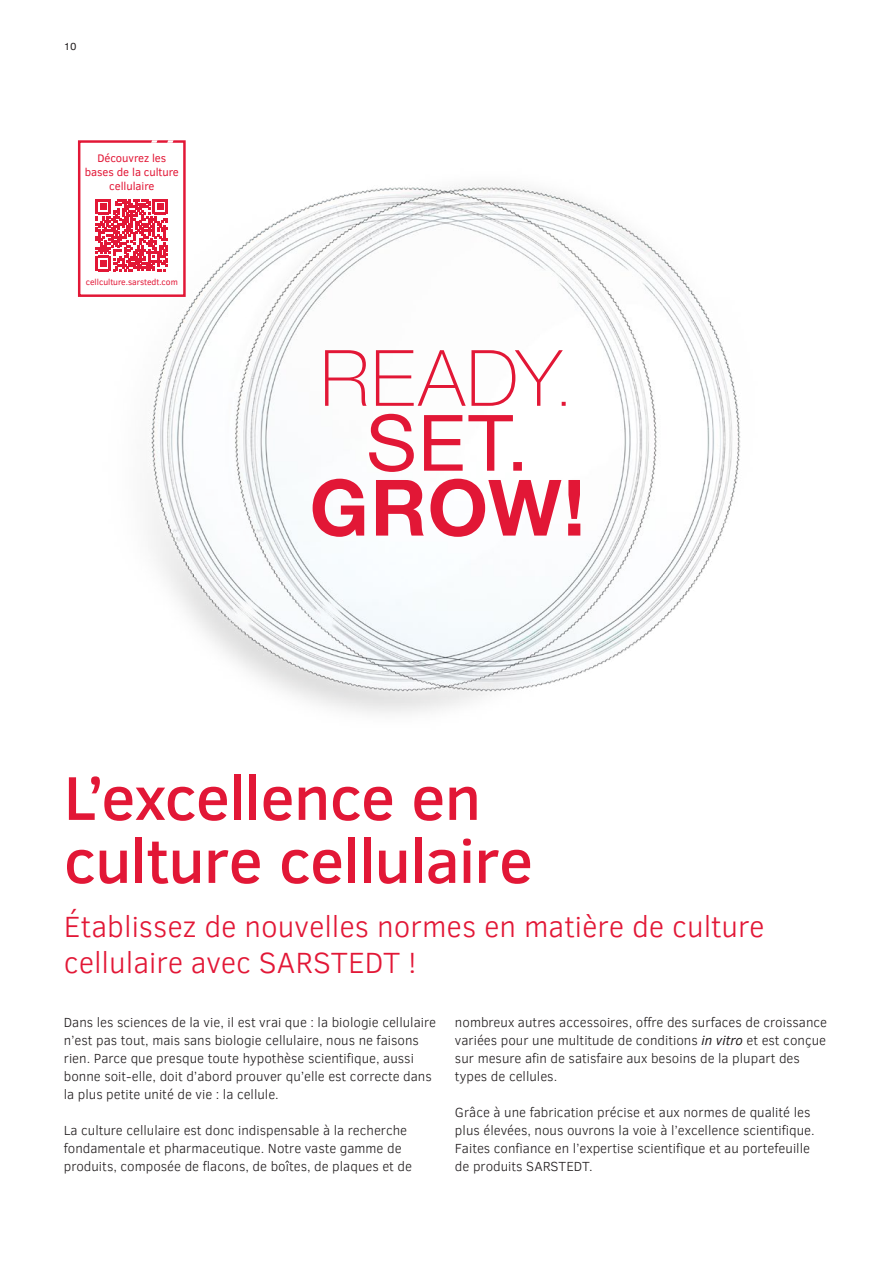
<style>
.page{position:relative;width:893px;height:1263px;background:#fff}
.page>*{position:absolute;margin:0;border:0;box-sizing:border-box;transform-origin:0 0}
.t1{font:500 63px/63px "Clear Sans";letter-spacing:-.015em;color:#e21736}
.t2{font:300 30px/36px "Clear Sans";color:#e21736}
.t3{font:300 13.5px/18px "Clear Sans";color:#231f20}
.t4{font:11.25px/13.6px "Clear Sans";letter-spacing:-.005em;color:#e21736;text-align:center}
.t5{font:10.5px "Clear Sans";color:#231f20}
.t6{font:8.55px "Clear Sans";color:#e21736}
.s1{font-weight:400;font-style:italic}
</style>
<div class="page">
<img style="left:77px;top:141px;width:664px;height:572px">
<svg style="left:313px;top:350px;width:267px;height:187px"></svg>
<svg style="left:96px;top:199px;width:72px;height:72px"></svg>
<div style="left:78px;top:140px;width:108px;height:157px;border:2px solid #e21736"></div>
<svg style="left:151px;top:140px;width:6px;height:3px"></svg>
<svg style="left:167px;top:140px;width:7px;height:3px"></svg>
<p class="t5" style="left:64px;top:39px;width:14px">10</p>
<p class="t4" style="left:85px;top:151px;width:95px">Découvrez les bases de la culture cellulaire</p>
<p class="t6" style="left:86px;top:276px;width:93px">cellculture.sarstedt.com</p>
<h1 class="t1" style="left:64px;top:765px;width:471px">L’excellence en culture cellulaire</h1>
<h2 class="t2" style="left:64px;top:908px;width:702px">Établissez de nouvelles normes en matière de culture cellulaire avec SARSTEDT !</h2>
<p class="t3" style="left:64px;top:1013px;width:374px">Dans les sciences de la vie, il est vrai que : la biologie cellulaire n’est pas tout, mais sans biologie cellulaire, nous ne faisons rien. Parce que presque toute hypothèse scientifique, aussi bonne soit-elle, doit d’abord prouver qu’elle est correcte dans la plus petite unité de vie : la cellule.</p>
<p class="t3" style="left:64px;top:1121px;width:350px">La culture cellulaire est donc indispensable à la recherche fondamentale et pharmaceutique. Notre vaste gamme de produits, composée de flacons, de boîtes, de plaques et de</p>
<p class="t3" style="left:455px;top:1013px;width:374px">nombreux autres accessoires, offre des surfaces de croissance variées pour une multitude de conditions <span class="s1">in vitro</span> et est conçue sur mesure afin de satisfaire aux besoins de la plupart des types de cellules.</p>
<p class="t3" style="left:455px;top:1103px;width:361px">Grâce à une fabrication précise et aux normes de qualité les plus élevées, nous ouvrons la voie à l’excellence scientifique.<br>Faites confiance en l’expertise scientifique et au portefeuille de produits SARSTEDT.</p>
</div>
